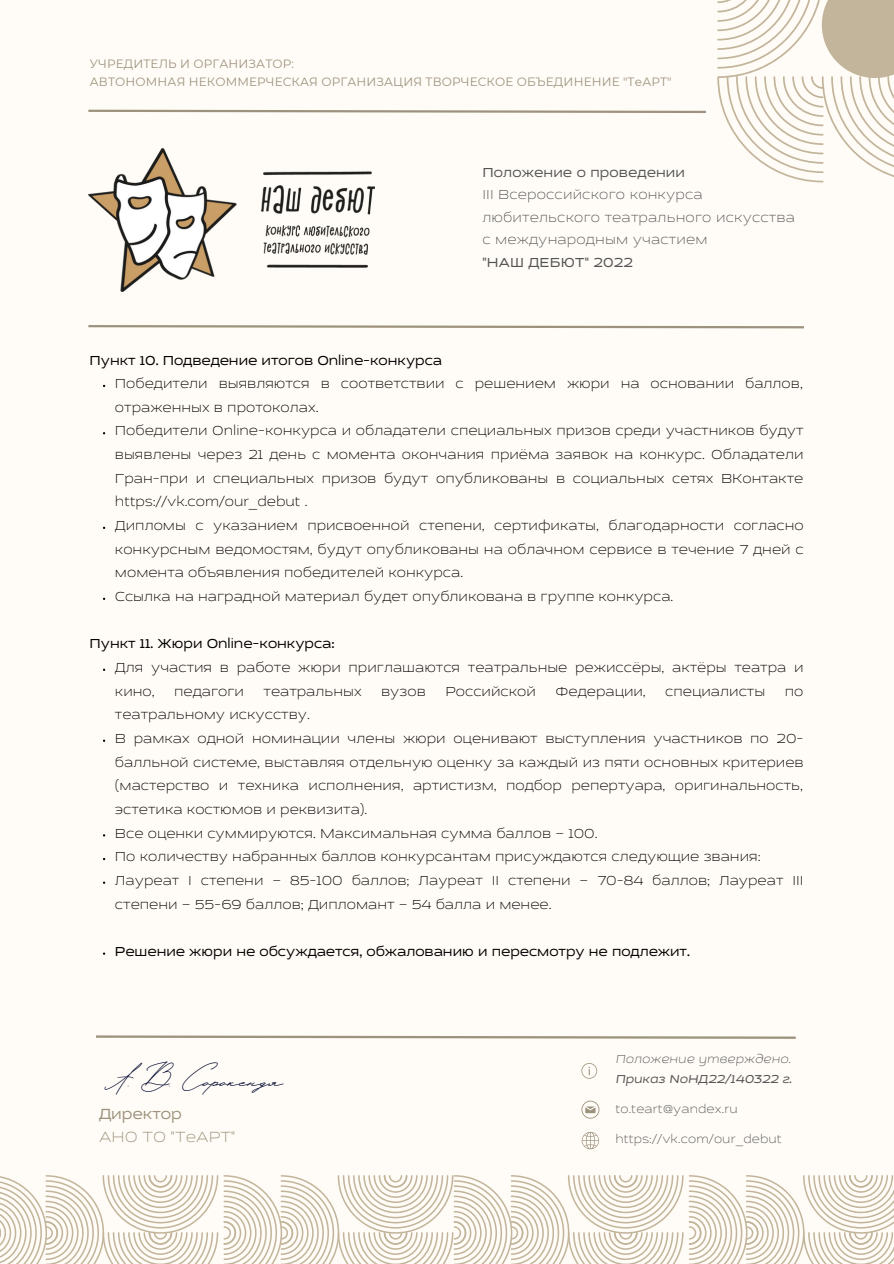
<style>
.page{position:relative;width:894px;height:1264px;background:#fff}
.page>*{position:absolute;margin:0;border:0;box-sizing:border-box;transform-origin:0 0}
.t1{font:35.25px "Hello January Cyrillic Script";color:#050a30}
.t2{font:200 expanded 16.95px "Cedra 4 F";color:#9d927d}
.t3{font:expanded 16.95px "Cedra 4 F";color:#9d927d}
.t4{font:200 expanded 15px/23.7px "Cedra 4 F";color:#000}
.t5{font:expanded 15px "Cedra 4 F";color:#000}
.t6{font:200 expanded 15px/22.5px "Cedra 4 F";letter-spacing:.01em;color:#545454}
.t7{font:expanded 15px "Cedra 4 F";letter-spacing:.01em;color:#545454}
.t8{font:200 expanded 13.2px "Cedra 4 F";letter-spacing:.01em;color:#545454}
.t9{font:italic expanded 13.2px/19.8px "Cedra 4 F";letter-spacing:.01em;color:#545454}
.t10{font:12px "Montserrat";letter-spacing:.01em;color:#9d927d}
.s1{font-weight:200}
</style>
<div class="page">
<div style="left:0;top:0;width:893px;height:1263px;background:#fffcf7"></div>
<svg style="left:0;top:1175px;width:893px;height:88px"></svg>
<svg style="left:717px;top:0;width:176px;height:182px"></svg>
<svg style="left:581px;top:1131px;width:18px;height:18px"></svg>
<svg style="left:581px;top:1063px;width:16px;height:15px"></svg>
<svg style="left:581px;top:1100px;width:18px;height:18px"></svg>
<svg style="left:96px;top:1035px;width:700px;height:4px"></svg>
<img style="left:88px;top:148px;width:286px;height:143px">
<svg style="left:88px;top:325px;width:716px;height:4px"></svg>
<svg style="left:88px;top:109px;width:618px;height:4px"></svg>
<p class="t10" style="left:90px;top:57px;width:206px">УЧРЕДИТЕЛЬ И ОРГАНИЗАТОР:</p>
<p class="t10" style="left:90px;top:75px;width:583px">АВТОНОМНАЯ НЕКОММЕРЧЕСКАЯ ОРГАНИЗАЦИЯ ТВОРЧЕСКОЕ ОБЪЕДИНЕНИЕ "ТеАРТ"</p>
<p class="t5" style="left:89px;top:350px;width:354px">Пункт 10. Подведение итогов Online-конкурса</p>
<p class="t7" style="left:482px;top:163px;width:204px">Положение о проведении</p>
<p class="t6" style="left:482px;top:183px;width:314px">III Всероссийского конкурса любительского театрального искусства</p>
<p class="t6" style="left:482px;top:228px;width:227px">с международным участием</p>
<p class="t7" style="left:482px;top:253px;width:152px">"НАШ ДЕБЮТ" 2022</p>
<p class="t4" style="left:115px;top:371px;width:689px">Победители выявляются в соответствии с решением жюри на основании баллов, отраженных в протоколах.</p>
<p class="t4" style="left:115px;top:418px;width:690px;text-align:justify">Победители Online-конкурса и обладатели специальных призов среди участников будут выявлены через 21 день с момента окончания приёма заявок на конкурс. Обладатели Гран-при и специальных призов будут опубликованы в социальных сетях ВКонтакте https://vk.com/our_debut .</p>
<p class="t4" style="left:115px;top:513px;width:690px;text-align:justify">Дипломы с указанием присвоенной степени, сертификаты, благодарности согласно конкурсным ведомостям, будут опубликованы на облачном сервисе в течение 7 дней с момента объявления победителей конкурса.</p>
<p class="t4" style="left:115px;top:584px;width:559px">Ссылка на наградной материал будет опубликована в группе конкурса.</p>
<p class="t5" style="left:89px;top:634px;width:247px">Пункт 11. Жюри Online-конкурса:</p>
<p class="t4" style="left:115px;top:655px;width:690px">Для участия в работе жюри приглашаются театральные режиссёры, актёры театра и кино,</p>
<p class="t4" style="left:174px;top:678px;width:71px">педагоги</p>
<p class="t4" style="left:263px;top:678px;width:100px">театральных</p>
<p class="t4" style="left:381px;top:678px;width:46px">вузов</p>
<p class="t4" style="left:445px;top:678px;width:92px">Российской</p>
<p class="t4" style="left:555px;top:678px;width:92px">Федерации,</p>
<p class="t4" style="left:665px;top:678px;width:101px">специалисты</p>
<p class="t4" style="left:784px;top:678px;width:20px">по</p>
<p class="t4" style="left:115px;top:702px;width:196px">театральному искусству.</p>
<p class="t4" style="left:115px;top:726px;width:690px;text-align:justify">В рамках одной номинации члены жюри оценивают выступления участников по 20- балльной системе, выставляя отдельную оценку за каждый из пяти основных критериев (мастерство и техника исполнения, артистизм, подбор репертуара, оригинальность, эстетика костюмов и реквизита).</p>
<p class="t4" style="left:115px;top:820px;width:484px">Все оценки суммируются. Максимальная сумма баллов – 100.</p>
<p class="t4" style="left:115px;top:844px;width:647px">По количеству набранных баллов конкурсантам присуждаются следующие звания:</p>
<p class="t4" style="left:115px;top:868px;width:689px">Лауреат I степени – 85-100 баллов; Лауреат II степени – 70-84 баллов; Лауреат III степени – 55-69 баллов; Дипломант – 54 балла и менее.</p>
<p class="t5" style="left:115px;top:942px;width:576px">Решение жюри не обсуждается, обжалованию и пересмотру не подлежит.</p>
<p class="t1" style="left:99px;top:1053px;width:186px">А.В.Сорокендя</p>
<p class="t3" style="left:99px;top:1103px;width:84px">Директор</p>
<p class="t2" style="left:99px;top:1126px;width:138px">АНО ТО "ТеАРТ"</p>
<p class="t9" style="left:615px;top:1048px;width:178px"><span class="s1">Положение утверждено.<br></span>Приказ NoНД22/140322 г.</p>
<p class="t8" style="left:615px;top:1100px;width:124px">to.teart@yandex.ru</p>
<p class="t8" style="left:615px;top:1130px;width:168px">https://vk.com/our_debut</p>
</div>
